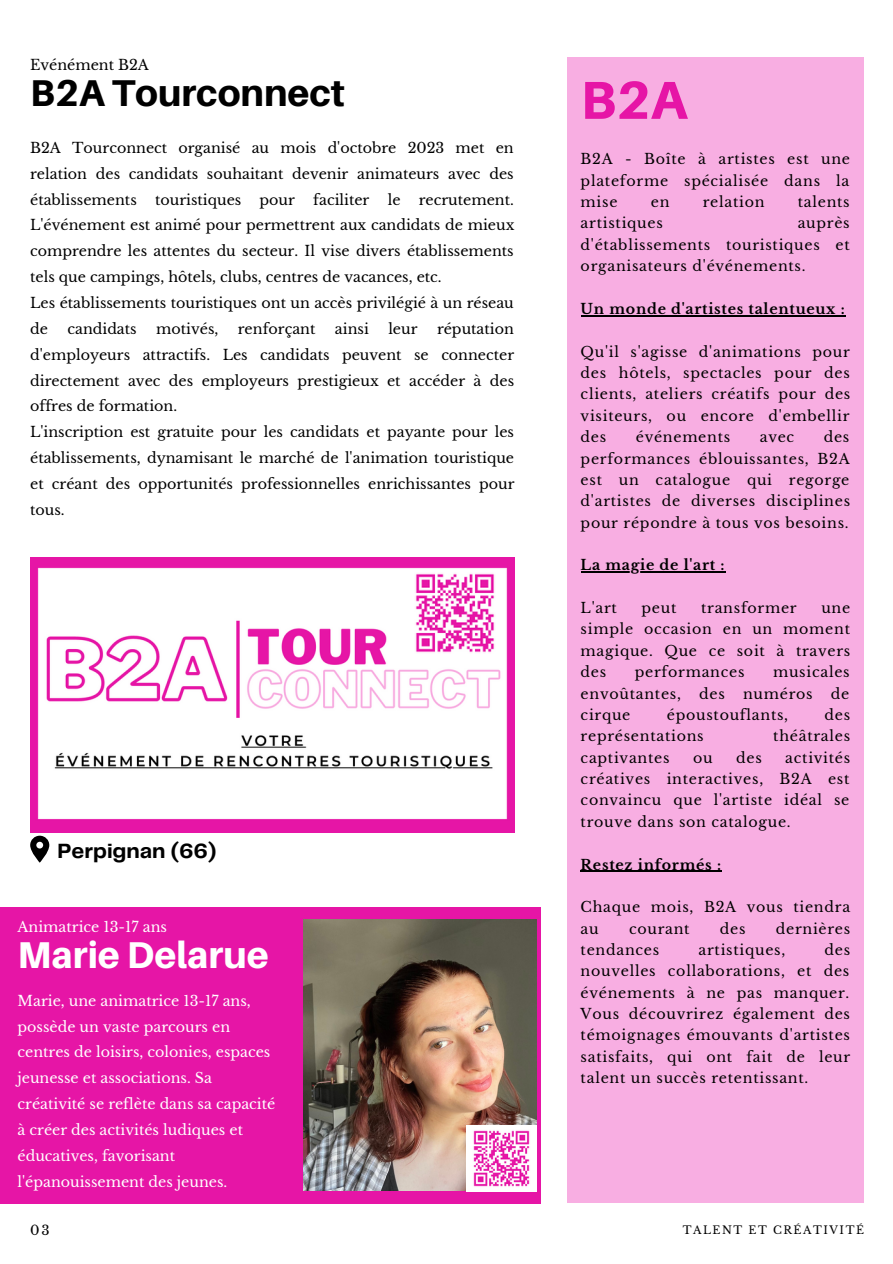
<style>
.page{position:relative;width:893px;height:1264px;background:#fff}
.page>*{position:absolute;margin:0;border:0;box-sizing:border-box;transform-origin:0 0}
.t1{font:800 53.4px "Aileron";color:#e615a6}
.t2{font:800 37.35px "Aileron";color:#000}
.t3{font:800 37.35px "Aileron";color:#fff}
.t4{font:700 21.3px "Telegraf";color:#000}
.t5{font:14.25px/21.3px "Libre Baskerville";letter-spacing:.05em;color:#000;text-align:justify}
.t6{font:14.25px/25.8px "Libre Baskerville";color:#fff}
.t7{font:14.25px/25.8px "Libre Baskerville";color:#000}
.t8{font:700 14.25px "Libre Baskerville";letter-spacing:.05em;color:#000}
.t9{font:13.2px "Libre Baskerville";color:#000}
.t10{font:10.95px "Libre Baskerville";letter-spacing:.14em;color:#000}
</style>
<div class="page">
<div style="left:0;top:908px;width:541px;height:295px;background:#e615a6"></div>
<div style="left:567px;top:58px;width:296px;height:1145px;background:#f8aee2"></div>
<img style="left:30px;top:557px;width:485px;height:276px">
<img style="left:303px;top:919px;width:233px;height:271px">
<img style="left:405px;top:570px;width:99px;height:85px">
<img style="left:466px;top:1125px;width:70px;height:66px">
<svg style="left:30px;top:835px;width:19px;height:27px"></svg>
<hr style="left:580px;top:315px;width:265px;height:1px;background:#000">
<hr style="left:580px;top:571px;width:145px;height:1px;background:#000">
<hr style="left:580px;top:870px;width:141px;height:1px;background:#000">
<p class="t7" style="left:30px;top:52px;width:120px">Evénément B2A</p>
<p class="t2" style="left:30px;top:70px;width:316px">B2A Tourconnect</p>
<p class="t5" style="left:30px;top:135px;width:485px;line-height:25.8px">B2A Tourconnect organisé au mois d'octobre 2023 met en relation des candidats souhaitant devenir animateurs avec des établissements</p>
<p class="t7" style="left:155px;top:187px;width:88px">touristiques</p>
<p class="t5" style="left:259px;top:189px;width:37px">pour</p>
<p class="t7" style="left:313px;top:187px;width:58px">faciliter</p>
<p class="t5" style="left:387px;top:189px;width:14px">le</p>
<p class="t5" style="left:30px;top:187px;width:485px;line-height:25.8px;text-indent:388px">recrutement.<br>L'événement est animé pour permettrent aux candidats de mieux comprendre les attentes du secteur. Il vise divers établissements tels que campings, hôtels, clubs, centres de vacances, etc.</p>
<p class="t7" style="left:30px;top:290px;width:485px">Les établissements touristiques ont un accès privilégié à un réseau de</p>
<p class="t7" style="left:67px;top:316px;width:71px">candidats</p>
<p class="t7" style="left:156px;top:316px;width:64px">motivés,</p>
<p class="t7" style="left:238px;top:316px;width:79px">renforçant</p>
<p class="t5" style="left:335px;top:318px;width:35px">ainsi</p>
<p class="t5" style="left:388px;top:318px;width:31px">leur</p>
<p class="t5" style="left:30px;top:316px;width:485px;line-height:25.8px;text-indent:407px">réputation d'employeurs attractifs. Les candidats peuvent se connecter directement avec des employeurs prestigieux et accéder à des offres de formation.</p>
<p class="t5" style="left:30px;top:419px;width:486px;line-height:25.8px">L'inscription est gratuite pour les candidats et payante pour les établissements, dynamisant le marché de l'animation touristique et créant des opportunités professionnelles enrichissantes pour tous.</p>
<p class="t4" style="left:58px;top:842px;width:160px">Perpignan (66)</p>
<p class="t6" style="left:18px;top:914px;width:151px">Animatrice 13-17 ans</p>
<p class="t3" style="left:18px;top:932px;width:253px">Marie Delarue</p>
<p class="t6" style="left:18px;top:987px;width:259px">Marie, une animatrice 13-17 ans, possède un vaste parcours en centres de loisirs, colonies, espaces jeunesse et associations. Sa créativité se reflète dans sa capacité à créer des activités ludiques et éducatives, favorisant l'épanouissement des jeunes.</p>
<p class="t1" style="left:580px;top:67px;width:108px">B2A</p>
<p class="t5" style="left:580px;top:149px;width:271px">B2A - Boîte à artistes est une plateforme spécialisée dans la mise</p>
<p class="t5" style="left:650px;top:191px;width:20px">en</p>
<p class="t5" style="left:702px;top:191px;width:63px">relation</p>
<p class="t5" style="left:797px;top:191px;width:53px">talents</p>
<p class="t5" style="left:580px;top:213px;width:84px">artistiques</p>
<p class="t5" style="left:580px;top:213px;width:270px;text-indent:217px">auprès d'établissements touristiques et organisateurs d'événements.</p>
<p class="t8" style="left:580px;top:300px;width:265px">Un monde d'artistes talentueux :</p>
<p class="t5" style="left:580px;top:341px;width:271px">Qu'il s'agisse d'animations pour des hôtels, spectacles pour des clients, ateliers créatifs pour des visiteurs, ou encore d'embellir des</p>
<p class="t5" style="left:580px;top:426px;width:271px;text-indent:243px">des performances éblouissantes, B2A est un catalogue qui regorge d'artistes de diverses disciplines pour répondre à tous vos besoins.</p>
<p class="t8" style="left:580px;top:556px;width:145px">La magie de l'art :</p>
<p class="t5" style="left:580px;top:597px;width:38px">L'art</p>
<p class="t5" style="left:641px;top:597px;width:36px">peut</p>
<p class="t5" style="left:701px;top:597px;width:97px">transformer</p>
<p class="t5" style="left:635px;top:426px;width:96px">événements</p>
<p class="t5" style="left:759px;top:426px;width:36px">avec</p>
<p class="t5" style="left:580px;top:597px;width:271px;text-indent:241px">une simple occasion en un moment magique. Que ce soit à travers des</p>
<p class="t5" style="left:634px;top:661px;width:111px">performances</p>
<p class="t5" style="left:773px;top:661px;width:78px">musicales</p>
<p class="t5" style="left:580px;top:683px;width:102px">envoûtantes,</p>
<p class="t5" style="left:699px;top:683px;width:27px">des</p>
<p class="t5" style="left:743px;top:683px;width:71px">numéros</p>
<p class="t5" style="left:830px;top:683px;width:20px">de</p>
<p class="t5" style="left:580px;top:704px;width:51px">cirque</p>
<p class="t5" style="left:667px;top:704px;width:123px">époustouflants,</p>
<p class="t5" style="left:824px;top:704px;width:27px">des</p>
<p class="t5" style="left:580px;top:725px;width:124px">représentations</p>
<p class="t5" style="left:773px;top:725px;width:78px">théâtrales</p>
<p class="t5" style="left:580px;top:747px;width:90px">captivantes</p>
<p class="t5" style="left:693px;top:747px;width:21px">ou</p>
<p class="t5" style="left:736px;top:747px;width:27px">des</p>
<p class="t5" style="left:580px;top:747px;width:271px;text-indent:205px">activités créatives interactives, B2A est convaincu que l'artiste idéal se trouve dans son catalogue.</p>
<p class="t8" style="left:580px;top:855px;width:142px">Restez informés :</p>
<p class="t5" style="left:580px;top:896px;width:271px">Chaque mois, B2A vous tiendra au</p>
<p class="t5" style="left:629px;top:918px;width:62px">courant</p>
<p class="t5" style="left:719px;top:918px;width:27px">des</p>
<p class="t5" style="left:775px;top:918px;width:76px">dernières</p>
<p class="t5" style="left:580px;top:939px;width:80px">tendances</p>
<p class="t5" style="left:698px;top:939px;width:88px">artistiques,</p>
<p class="t5" style="left:580px;top:939px;width:271px;text-indent:244px">des nouvelles collaborations, et des événements à ne pas manquer.<br>Vous découvrirez également des témoignages émouvants d'artistes satisfaits, qui ont fait de leur talent un succès retentissant.</p>
<p class="t9" style="left:30px;top:1222px;width:21px">03</p>
<p class="t10" style="left:682px;top:1223px;width:183px">TALENT ET CRÉATIVITÉ</p>
</div>
